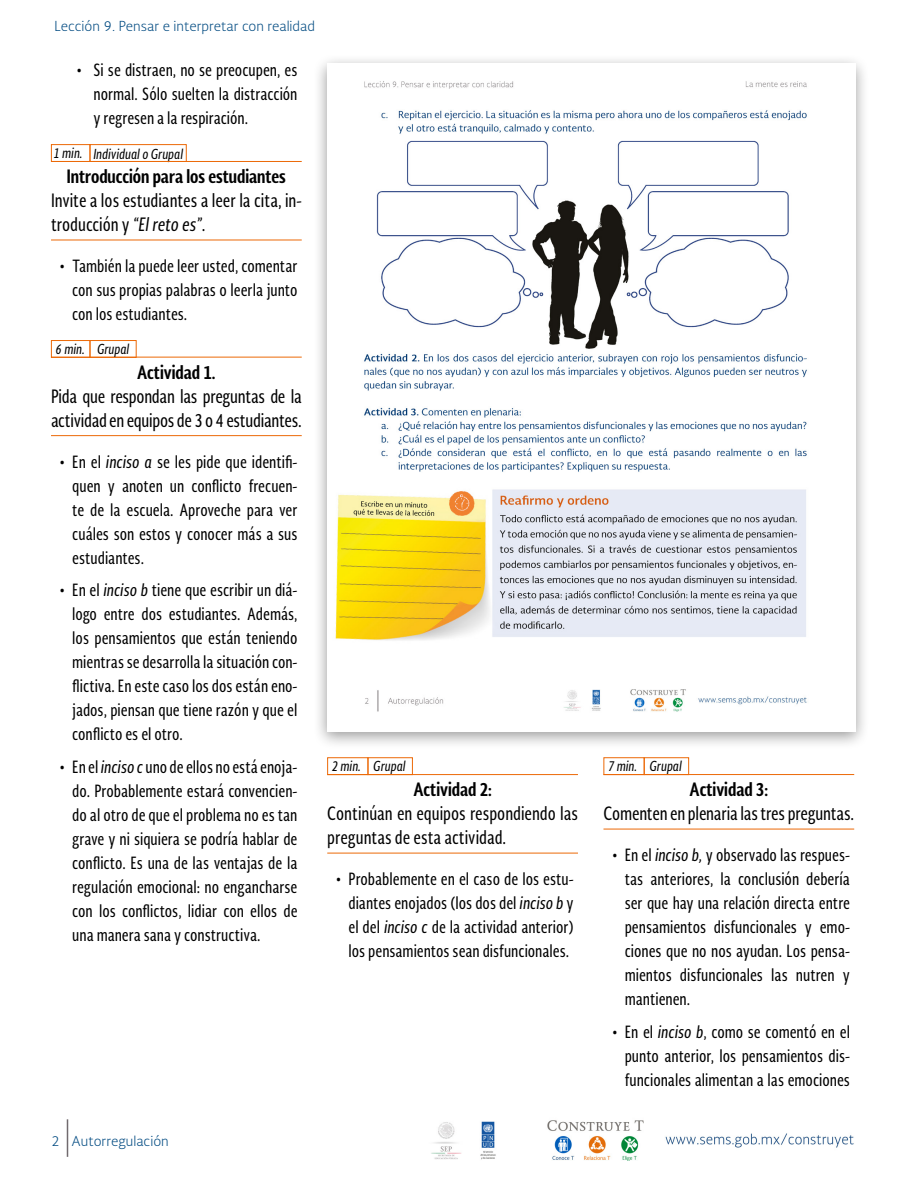
<style>
.page{position:relative;width:918px;height:1188px;background:#fff}
.page>*{position:absolute;margin:0;border:0;box-sizing:border-box;transform-origin:0 0}
.t1{font:18px/24px "Soberana Sans Condensed";letter-spacing:-.01em;color:#000}
.t2{font:700 18px "Soberana Sans Condensed";color:#000}
.t3{font:16.5px/24px "Soberana Sans Condensed";color:#000;text-align:justify}
.t4{font:italic 13.5px "Soberana Sans Condensed";color:#000}
.t5{font:300 13.5px "Soberana Sans";color:#004a81}
.s1{font-style:italic}
</style>
<div class="page">
<hr style="left:67px;top:1119px;width:1px;height:38px;background:#716a6e">
<img style="left:431px;top:1120px;width:423px;height:41px">
<div style="left:313px;top:54px;width:557px;height:696px;background:#000;opacity:.4"></div>
<img style="left:327px;top:64px;width:528px;height:667px">
<hr style="left:51px;top:161px;width:251px;height:1px;background:#ec6907">
<hr style="left:51px;top:240px;width:251px;height:1px;background:#ec6907">
<hr style="left:51px;top:357px;width:251px;height:1px;background:#ec6907">
<hr style="left:51px;top:435px;width:251px;height:1px;background:#ec6907">
<div style="left:51px;top:144px;width:39px;height:18px;border:1px solid #ec6907"></div>
<div style="left:90px;top:144px;width:97px;height:18px;border:1px solid #ec6907"></div>
<div style="left:51px;top:340px;width:39px;height:18px;border:1px solid #ec6907"></div>
<div style="left:90px;top:340px;width:47px;height:18px;border:1px solid #ec6907"></div>
<div style="left:327px;top:757px;width:41px;height:18px;border:1px solid #ec6907"></div>
<div style="left:368px;top:757px;width:45px;height:18px;border:1px solid #ec6907"></div>
<hr style="left:327px;top:774px;width:251px;height:1px;background:#ec6907">
<hr style="left:327px;top:853px;width:251px;height:1px;background:#ec6907">
<hr style="left:603px;top:774px;width:251px;height:1px;background:#ec6907">
<hr style="left:603px;top:829px;width:251px;height:1px;background:#ec6907">
<div style="left:603px;top:757px;width:42px;height:18px;border:1px solid #ec6907"></div>
<div style="left:644px;top:757px;width:45px;height:18px;border:1px solid #ec6907"></div>
<p class="t5" style="left:55px;top:17px;width:262px">Lección 9. Pensar e interpretar con realidad</p>
<p class="t3" style="left:94px;top:58px;width:205px;text-indent:-17px">• Si se distraen, no se preocupen, es normal. Sólo suelten la distracción y regresen a la respiración.</p>
<p class="t2" style="left:67px;top:164px;width:220px">Introducción para los estudiantes</p>
<p class="t1" style="left:51px;top:188px;width:252px">Invite a los estudiantes a leer la cita, in&shy;troducción y <span class="s1">“El reto es”</span>.</p>
<p class="t3" style="left:72px;top:254px;width:227px;text-indent:-13px">• También la puede leer usted, comentar con sus propias palabras o leerla junto con los estudiantes.</p>
<p class="t4" style="left:53px;top:145px;width:131px">1 min. Individual o Grupal</p>
<p class="t4" style="left:56px;top:340px;width:75px">6 min. Grupal</p>
<p class="t2" style="left:137px;top:360px;width:80px">Actividad 1.</p>
<p class="t1" style="left:51px;top:384px;width:252px">Pida que respondan las preguntas de la actividad en equipos de 3 o 4 estudiantes.</p>
<p class="t3" style="left:72px;top:449px;width:227px;text-indent:-13px">• En el <span class="s1">inciso a</span> se les pide que identifi&shy;quen y anoten un conflicto frecuen&shy;te de la escuela. Aproveche para ver cuáles son estos y conocer más a sus estudiantes.</p>
<p class="t3" style="left:72px;top:578px;width:227px;text-indent:-13px">• En el <span class="s1">inciso b</span> tiene que escribir un diá&shy;logo entre dos estudiantes. Además, los pensamientos que están teniendo mientras se desarrolla la situación con&shy;flictiva. En este caso los dos están eno&shy;jados, piensan que tiene razón y que el conflicto es el otro.</p>
<p class="t3" style="left:72px;top:754px;width:227px;text-indent:-13px">• En el <span class="s1">inciso c</span> uno de ellos no está enoja&shy;do. Probablemente estará convencien&shy;do al otro de que el problema no es tan grave y ni siquiera se podría hablar de conflicto. Es una de las ventajas de la regulación emocional: no engancharse con los conflictos, lidiar con ellos de una manera sana y constructiva.</p>
<p class="t4" style="left:332px;top:757px;width:75px">2 min. Grupal</p>
<p class="t2" style="left:413px;top:777px;width:80px">Actividad 2:</p>
<p class="t1" style="left:327px;top:801px;width:252px">Continúan en equipos respondiendo las preguntas de esta actividad.</p>
<p class="t3" style="left:349px;top:867px;width:227px;text-indent:-13px">• Probablemente en el caso de los estu&shy;diantes enojados (los dos del <span class="s1">inciso b</span> y el del <span class="s1">inciso c</span> de la actividad anterior) los pensamientos sean disfuncionales.</p>
<p class="t5" style="left:51px;top:1132px;width:10px">2</p>
<p class="t5" style="left:72px;top:1132px;width:99px">Autorregulación</p>
<p class="t4" style="left:608px;top:757px;width:75px">7 min. Grupal</p>
<p class="t2" style="left:690px;top:777px;width:80px">Actividad 3:</p>
<p class="t1" style="left:603px;top:801px;width:252px">Comenten en plenaria las tres preguntas.</p>
<p class="t3" style="left:625px;top:843px;width:227px;text-indent:-13px">• En el <span class="s1">inciso b,</span> y observado las respues&shy;tas anteriores, la conclusión debería ser que hay una relación directa entre pensamientos disfuncionales y emo&shy;ciones que no nos ayudan. Los pensa&shy;mientos disfuncionales las nutren y mantienen.</p>
<p class="t3" style="left:625px;top:1019px;width:227px;text-indent:-13px">• En el <span class="s1">inciso b</span>, como se comentó en el punto anterior, los pensamientos dis&shy;funcionales alimentan a las emociones</p>
</div>
